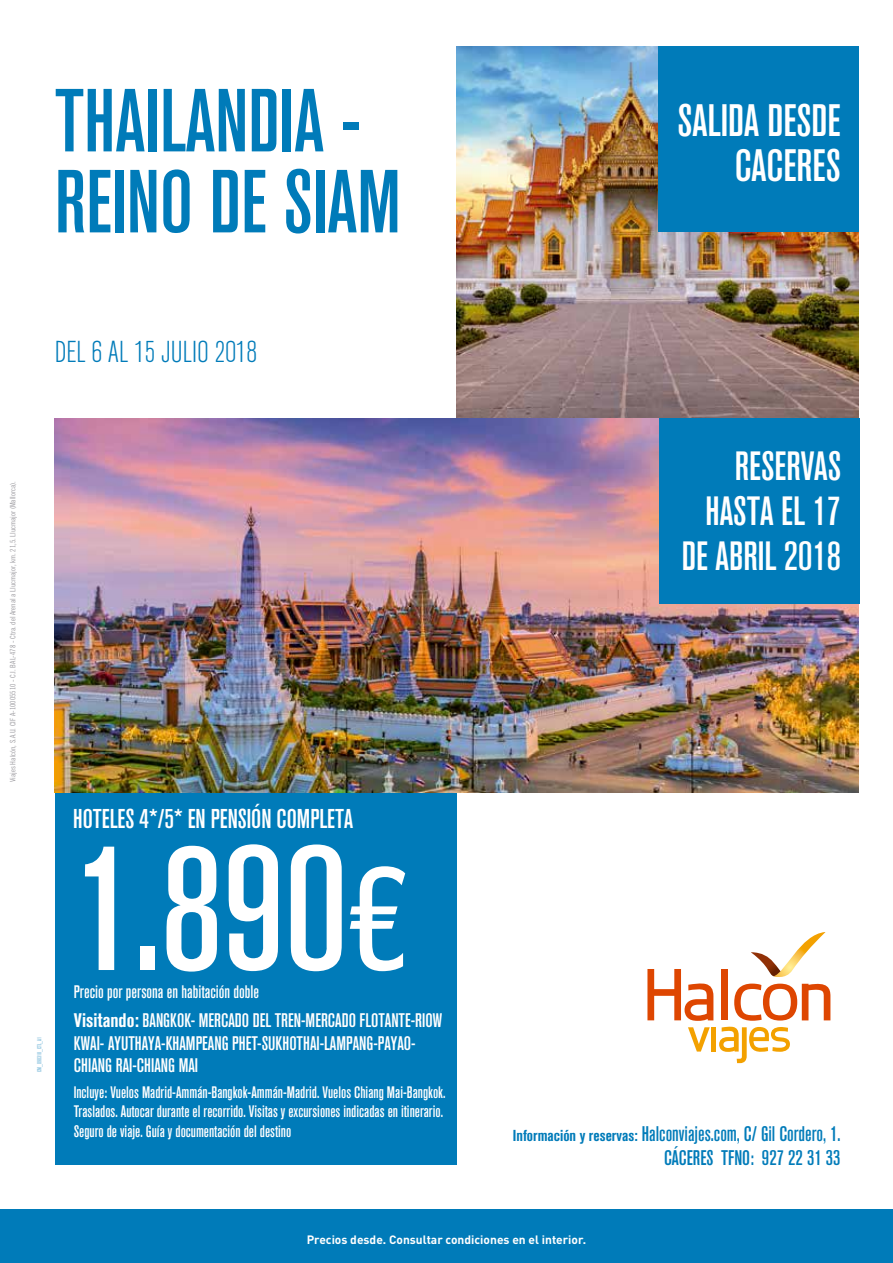
<style>
.page{position:relative;width:893px;height:1263px;background:#fff}
.page>*{position:absolute;margin:0;border:0;box-sizing:border-box;transform-origin:0 0}
.t1{font:175.5px "Akzidenz Grotesk BQ Md Cnd Alt";color:#fff}
.t2{font:88.5px/81px "Akzidenz Grotesk BQ Md Cnd Alt";color:#007bb9}
.t3{font:45px/45px "Akzidenz Grotesk BQ Md Cnd Alt";color:#fff;text-align:right}
.t4{font:40.5px/45px "Akzidenz Grotesk BQ Md Cnd Alt";color:#fff;text-align:right}
.t5{font:300 condensed 30px "Akzidenz Grotesk BQ";color:#007bb9}
.t6{font:27px "Akzidenz Grotesk BQ Md Cnd Alt";color:#fff}
.t7{font:21px/24px "Akzidenz Grotesk BQ Md Cnd Alt";color:#007bb9;text-align:right}
.t8{font:19.5px/22.5px "Akzidenz Grotesk BQ Md Cnd Alt";color:#fff}
.t9{font:18px "Akzidenz Grotesk BQ Md Cnd Alt";color:#fff}
.t10{font:16.5px/19.5px "Akzidenz Grotesk BQ Md Cnd Alt";color:#fff}
.t11{font:700 12px "DIN Pro";color:#fff}
.t12{font:7.5px "Trade Gothic LT Std Cn 18";color:#9c9ba0}
.t13{font:6px "Akzidenz Grotesk BQ Md Cnd Alt";color:#80bddc;scale:.95 1}
.s1{font-size:145.5px}
.s2{font-family:"Akzidenz Grotesk BQ Bd Cnd Alt"}
.s3{font-family:"Akzidenz Grotesk BQ Bd Cnd Alt";font-size:15.75px}
</style>
<div class="page">
<div style="left:55px;top:792px;width:402px;height:373px;background:#007bb9"></div>
<img style="left:457px;top:46px;width:402px;height:373px">
<img style="left:55px;top:419px;width:803px;height:373px">
<div style="left:658px;top:46px;width:201px;height:186px;background:#007bb9"></div>
<div style="left:659px;top:418px;width:200px;height:186px;background:#007bb9"></div>
<div style="left:0;top:1209px;width:893px;height:54px;background:#007bb9"></div>
<div style="left:711px;top:1027px;width:5px;height:24px;background:#f3a100"></div>
<svg style="left:688px;top:1027px;width:22px;height:24px"></svg>
<svg style="left:647px;top:969px;width:66px;height:52px"></svg>
<svg style="left:719px;top:932px;width:111px;height:131px"></svg>
<h2 class="t2" style="left:55px;top:80px;width:348px">THAILANDIA -<br>REINO DE SIAM</h2>
<h3 class="t3" style="left:678px;top:98px;width:165px">SALIDA DESDE<br>CACERES</h3>
<h3 class="t5" style="left:55px;top:336px;width:204px">DEL 6 AL 15 JULIO 2018</h3>
<p class="t12" style="left:8px;top:782px;width:303px;rotate:-90deg">Viajes Halcón, S.A.U. CIF A-10005510 - C.I. BAL-478 - Ctra. del Arenal a Llucmajor, km. 21,5. Llucmajor (Mallorca).</p>
<p class="t13" style="left:36px;top:1072px;width:39px;rotate:-90deg">CM_090318_CTL_A1</p>
<h3 class="t4" style="left:682px;top:444px;width:161px">RESERVAS<br>HASTA EL 17<br>DE ABRIL 2018</h3>
<h3 class="t6" style="left:73px;top:803px;width:281px">HOTELES 4*/5* EN PENSIÓN COMPLETA</h3>
<h1 class="t1" style="left:73px;top:810px;width:336px">1.890<span class="s1">€</span></h1>
<p class="t9" style="left:74px;top:981px;width:187px">Precio por persona en habitación doble</p>
<p class="t8" style="left:74px;top:1009px;width:370px"><span class="s2">Visitando:</span> BANGKOK- MERCADO DEL TREN-MERCADO FLOTANTE-RIOW<br>KWAI- AYUTHAYA-KHAMPEANG PHET-SUKHOTHAI-LAMPANG-PAYAO-<br>CHIANG RAI-CHIANG MAI</p>
<p class="t10" style="left:74px;top:1082px;width:373px">Incluye: Vuelos Madrid-Ammán-Bangkok-Ammán-Madrid. Vuelos Chiang Mai-Bangkok.<br>Traslados. Autocar durante el recorrido. Visitas y excursiones indicadas en itinerario.<br>Seguro de viaje. Guía y documentación del destino</p>
<p class="t7" style="left:513px;top:1122px;width:329px"><span class="s3">Información y reservas:</span> Halconviajes.com, C/ Gil Cordero, 1.<br>CÁCERES TFNO: 927 22 31 33</p>
<p class="t11" style="left:307px;top:1232px;width:281px">Precios desde. Consultar condiciones en el interior.</p>
</div>
